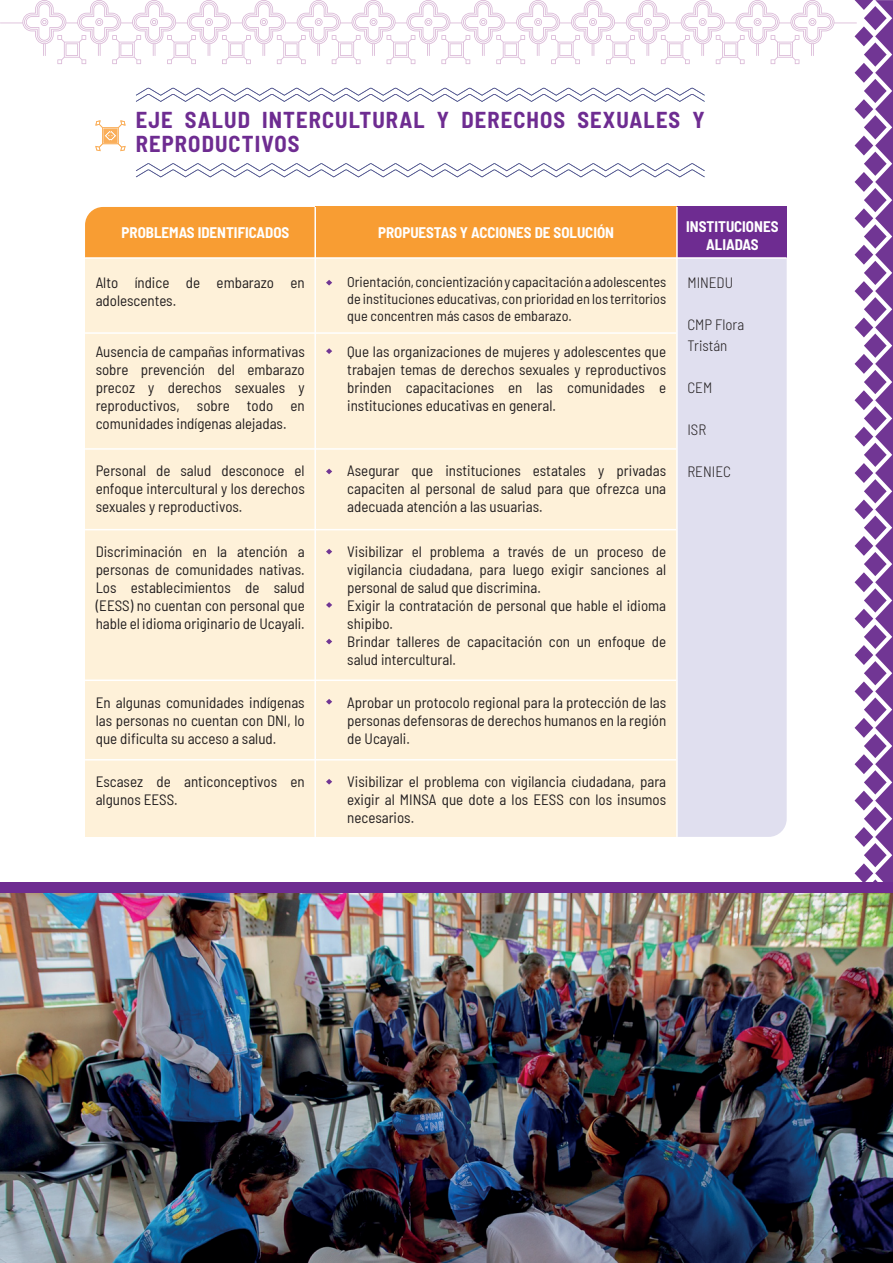
<style>
.page{position:relative;width:893px;height:1263px;background:#fff}
.page>*{position:absolute;margin:0;border:0;box-sizing:border-box;transform-origin:0 0}
.t1{font:700 semi-condensed 22.5px/24px "Barlow";letter-spacing:.05em;color:#6e2c91}
.t2{font:semi-condensed 15px/18px "Barlow";color:#231f20;text-align:justify}
.t3{font:700 semi-condensed 15px/18px "Barlow";color:#fff;text-align:center}
.t4{font:300 semi-condensed 15px/21px "Barlow";color:#231f20}
.t5{font:semi-condensed 14.25px/17.1px "Barlow";color:#231f20;text-align:justify}
</style>
<div class="page">
<svg style="left:854px;top:0;width:39px;height:882px"></svg>
<div style="left:85px;top:257px;width:230px;height:580px;background:#fef1d9"></div>
<div style="left:678px;top:259px;width:109px;height:578px;background:#e0dfef"></div>
<div style="left:315px;top:257px;width:362px;height:580px;background:#fef1d9"></div>
<div style="left:85px;top:207px;width:229px;height:50px;background:#f89d33"></div>
<div style="left:676px;top:207px;width:111px;height:51px;background:#6e2c91"></div>
<div style="left:315px;top:207px;width:362px;height:51px;background:#f89d33"></div>
<hr style="left:85px;top:332px;width:591px;height:2px;background:#fff">
<hr style="left:85px;top:448px;width:591px;height:2px;background:#fff">
<hr style="left:85px;top:529px;width:591px;height:1px;background:#fff">
<hr style="left:85px;top:679px;width:591px;height:2px;background:#fff">
<hr style="left:85px;top:759px;width:591px;height:1px;background:#fff">
<hr style="left:85px;top:257px;width:702px;height:2px;background:#fff">
<hr style="left:314px;top:207px;width:2px;height:630px;background:#fff">
<hr style="left:676px;top:207px;width:2px;height:630px;background:#fff">
<div style="left:0;top:882px;width:893px;height:11px;background:#6e2c91"></div>
<img style="left:0;top:893px;width:893px;height:370px">
<svg style="left:326px;top:280px;width:6px;height:5px"></svg>
<svg style="left:326px;top:348px;width:6px;height:6px"></svg>
<svg style="left:326px;top:469px;width:6px;height:5px"></svg>
<svg style="left:326px;top:549px;width:6px;height:5px"></svg>
<svg style="left:326px;top:602px;width:6px;height:6px"></svg>
<svg style="left:326px;top:639px;width:6px;height:5px"></svg>
<svg style="left:326px;top:699px;width:6px;height:5px"></svg>
<svg style="left:326px;top:779px;width:6px;height:5px"></svg>
<svg style="left:136px;top:163px;width:569px;height:14px"></svg>
<svg style="left:136px;top:88px;width:569px;height:14px"></svg>
<svg style="left:95px;top:120px;width:31px;height:31px"></svg>
<svg style="left:0;top:0;width:857px;height:56px"></svg>
<svg style="left:24px;top:2px;width:809px;height:62px"></svg>
<h1 class="t1" style="left:136px;top:106px;width:570px">EJE SALUD INTERCULTURAL Y DERECHOS SEXUALES Y<br>REPRODUCTIVOS</h1>
<p class="t3" style="left:122px;top:223px;width:169px">PROBLEMAS IDENTIFICADOS</p>
<p class="t3" style="left:686px;top:217px;width:94px">INSTITUCIONES<br>ALIADAS</p>
<p class="t3" style="left:378px;top:223px;width:238px">PROPUESTAS Y ACCIONES DE SOLUCIÓN</p>
<p class="t2" style="left:96px;top:272px;width:211px">Alto índice de embarazo en adolescentes.</p>
<p class="t2" style="left:96px;top:341px;width:211px">Ausencia de campañas informativas sobre prevención del embarazo precoz y derechos sexuales y reproductivos, sobre todo en comunidades indígenas alejadas.</p>
<p class="t2" style="left:96px;top:460px;width:211px">Personal de salud desconoce el enfoque intercultural y los derechos sexuales y reproductivos.</p>
<p class="t2" style="left:96px;top:542px;width:211px">Discriminación en la atención a personas de comunidades nativas.<br>Los establecimientos de salud (EESS) no cuentan con personal que hable el idioma originario de Ucayali.</p>
<p class="t2" style="left:96px;top:692px;width:211px">En algunas comunidades indígenas las personas no cuentan con DNI, lo que dificulta su acceso a salud.</p>
<p class="t2" style="left:96px;top:772px;width:211px">Escasez de anticonceptivos en algunos EESS.</p>
<p class="t5" style="left:347px;top:272px;width:320px">Orientación, concientización y capacitación a adolescentes de instituciones educativas, con prioridad en los territorios que concentren más casos de embarazo.</p>
<p class="t2" style="left:347px;top:341px;width:320px">Que las organizaciones de mujeres y adolescentes que trabajen temas de derechos sexuales y reproductivos brinden capacitaciones en las comunidades e instituciones educativas en general.</p>
<p class="t2" style="left:347px;top:460px;width:320px">Asegurar que instituciones estatales y privadas capaciten al personal de salud para que ofrezca una adecuada atención a las usuarias.</p>
<p class="t2" style="left:347px;top:542px;width:320px;text-align:left">Visibilizar el problema a través de un proceso de vigilancia ciudadana, para luego exigir sanciones al personal de salud que discrimina.<br>Exigir la contratación de personal que hable el idioma shipibo.<br>Brindar talleres de capacitación con un enfoque de salud intercultural.</p>
<p class="t2" style="left:347px;top:692px;width:320px">Aprobar un protocolo regional para la protección de las personas defensoras de derechos humanos en la región de Ucayali.</p>
<p class="t2" style="left:347px;top:772px;width:320px">Visibilizar el problema con vigilancia ciudadana, para exigir al MINSA que dote a los EESS con los insumos necesarios.</p>
<p class="t4" style="left:687px;top:271px;width:47px">MINEDU</p>
<p class="t4" style="left:687px;top:313px;width:58px">CMP Flora<br>Tristán</p>
<p class="t4" style="left:687px;top:376px;width:26px">CEM</p>
<p class="t4" style="left:687px;top:418px;width:20px">ISR</p>
<p class="t4" style="left:687px;top:460px;width:45px">RENIEC</p>
</div>
